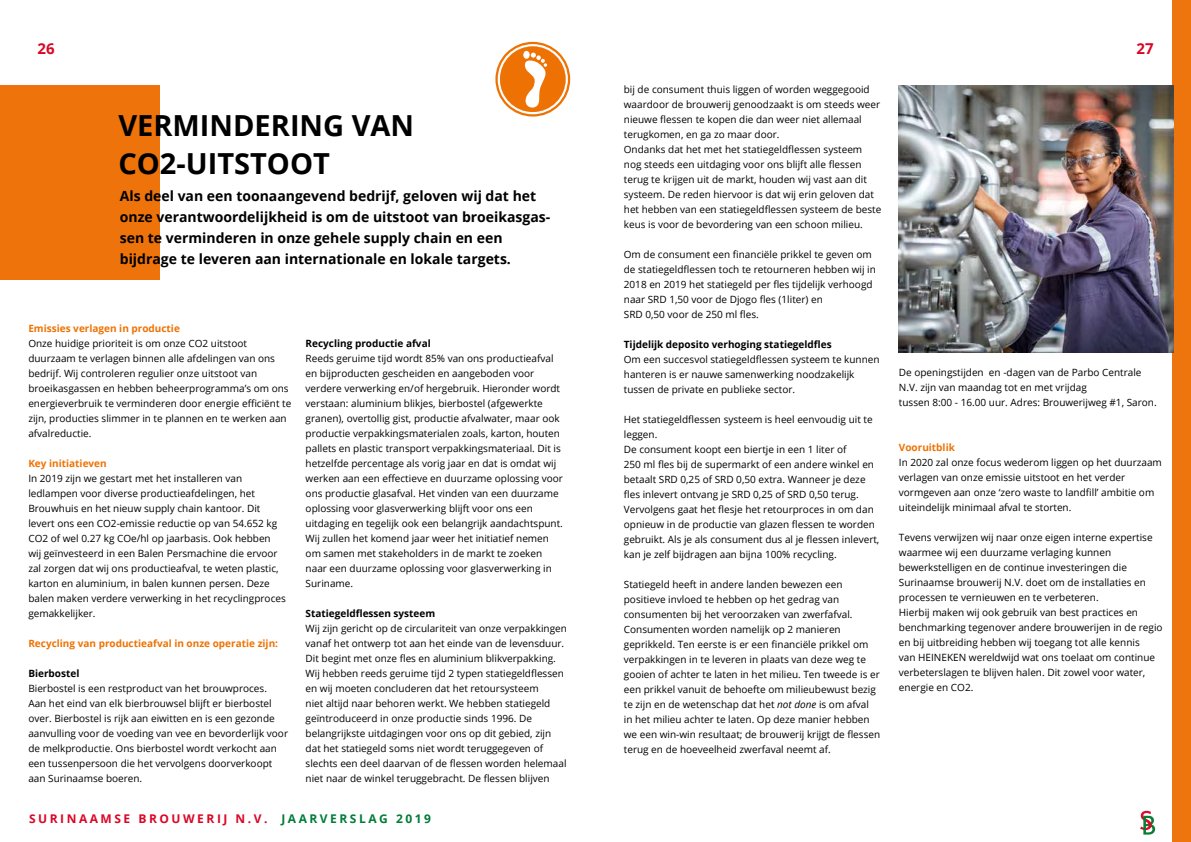
<style>
.page{position:relative;width:1191px;height:842px;background:#fff}
.page>*{position:absolute;margin:0;border:0;box-sizing:border-box;transform-origin:0 0}
.t1{font:700 29px/38px "Open Sans";color:#000}
.t2{font:700 15px "Open Sans";color:#db0626}
.t3{font:700 14px/21px "Open Sans";color:#000}
.t4{font:700 12px "Open Sans";letter-spacing:.21em;color:#db0626}
.t5{font:10px/15px "Open Sans";color:#000}
.t6{font:700 10px "Open Sans";color:#ee7203}
.t7{font:700 10px "Open Sans";color:#000}
.s1{color:#007c37}
.s2{font-style:italic}
</style>
<div class="page">
<svg style="left:1140px;top:811px;width:15px;height:24px"></svg>
<div style="left:0;top:85px;width:159px;height:194px;background:#ee730b"></div>
<svg style="left:495px;top:42px;width:75px;height:75px"></svg>
<div style="left:1172px;top:0;width:19px;height:842px;background:#ee740e"></div>
<img style="left:899px;top:85px;width:275px;height:268px">
<h2 class="t2" style="left:37px;top:38px;width:19px">26</h2>
<h2 class="t2" style="left:1136px;top:38px;width:19px">27</h2>
<h1 class="t1" style="left:118px;top:106px;width:297px">VERMINDERING VAN<br>CO2-UITSTOOT</h1>
<h3 class="t3" style="left:120px;top:185px;width:432px">Als deel van een toonaangevend bedrijf, geloven wij dat het onze verantwoordelijkheid is om de uitstoot van broeikasgas&shy;sen te verminderen in onze gehele supply chain en een bijdrage te leveren aan internationale en lokale targets.</h3>
<p class="t6" style="left:28px;top:322px;width:153px">Emissies verlagen in productie</p>
<p class="t5" style="left:28px;top:336px;width:264px">Onze huidige prioriteit is om onze CO2 uitstoot duurzaam te verlagen binnen alle afdelingen van ons bedrijf. Wij controleren regulier onze uitstoot van broeikasgassen en hebben beheerprogramma’s om ons energieverbruik te verminderen door energie efficiënt te zijn, producties slimmer in te plannen en te werken aan afvalreductie.</p>
<p class="t6" style="left:28px;top:457px;width:80px">Key initiatieven</p>
<p class="t5" style="left:28px;top:471px;width:259px">In 2019 zijn we gestart met het installeren van ledlampen voor diverse productieafdelingen, het Brouwhuis en het nieuw supply chain kantoor. Dit levert ons een CO2-emissie reductie op van 54.652 kg CO2 of wel 0.27 kg COe/hl op jaarbasis. Ook hebben wij geïnvesteerd in een Balen Persmachine die ervoor zal zorgen dat wij ons productieafval, te weten plastic, karton en aluminium, in balen kunnen persen. Deze balen maken verdere verwerking in het recyclingproces gemakkelijker.</p>
<p class="t6" style="left:28px;top:637px;width:251px">Recycling van productieafval in onze operatie zijn:</p>
<p class="t7" style="left:28px;top:667px;width:53px">Bierbostel</p>
<p class="t5" style="left:28px;top:681px;width:261px">Bierbostel is een restproduct van het brouwproces.<br>Aan het eind van elk bierbrouwsel blijft er bierbostel over. Bierbostel is rijk aan eiwitten en is een gezonde aanvulling voor de voeding van vee en bevorderlijk voor de melkproductie. Ons bierbostel wordt verkocht aan een tussenpersoon die het vervolgens doorverkoopt aan Surinaamse boeren.</p>
<p class="t7" style="left:306px;top:337px;width:127px">Recycling productie afval</p>
<p class="t5" style="left:306px;top:351px;width:259px">Reeds geruime tijd wordt 85% van ons productieafval en bijproducten gescheiden en aangeboden voor verdere verwerking en/of hergebruik. Hieronder wordt verstaan: aluminium blikjes, bierbostel (afgewerkte granen), overtollig gist, productie afvalwater, maar ook productie verpakkingsmaterialen zoals, karton, houten pallets en plastic transport verpakkingsmateriaal. Dit is hetzelfde percentage als vorig jaar en dat is omdat wij werken aan een effectieve en duurzame oplossing voor ons productie glasafval. Het vinden van een duurzame oplossing voor glasverwerking blijft voor ons een uitdaging en tegelijk ook een belangrijk aandachtspunt.<br>Wij zullen het komend jaar weer het initiatief nemen om samen met stakeholders in de markt te zoeken naar een duurzame oplossing voor glasverwerking in Suriname.</p>
<p class="t7" style="left:306px;top:607px;width:131px">Statiegeldflessen systeem</p>
<p class="t5" style="left:306px;top:621px;width:263px">Wij zijn gericht op de circulariteit van onze verpakkingen vanaf het ontwerp tot aan het einde van de levensduur.<br>Dit begint met onze fles en aluminium blikverpakking.<br>Wij hebben reeds geruime tijd 2 typen statiegeldflessen en wij moeten concluderen dat het retoursysteem<br>niet altijd naar behoren werkt. We hebben statiegeld geïntroduceerd in onze productie sinds 1996. De belangrijkste uitdagingen voor ons op dit gebied, zijn dat het statiegeld soms niet wordt teruggegeven of slechts een deel daarvan of de flessen worden helemaal niet naar de winkel teruggebracht. De flessen blijven</p>
<p class="t4" style="left:29px;top:810px;width:403px">SURINAAMSE BROUWERIJ N.V. <span class="s1">JAARVERSLAG 2019</span></p>
<p class="t5" style="left:624px;top:81px;width:259px">bij de consument thuis liggen of worden weggegooid waardoor de brouwerij genoodzaakt is om steeds weer nieuwe flessen te kopen die dan weer niet allemaal terugkomen, en ga zo maar door.<br>Ondanks dat het met het statiegeldflessen systeem nog steeds een uitdaging voor ons blijft alle flessen terug te krijgen uit de markt, houden wij vast aan dit systeem. De reden hiervoor is dat wij erin geloven dat het hebben van een statiegeldflessen systeem de beste keus is voor de bevordering van een schoon milieu.</p>
<p class="t5" style="left:624px;top:246px;width:253px">Om de consument een financiële prikkel te geven om de statiegeldflessen toch te retourneren hebben wij in 2018 en 2019 het statiegeld per fles tijdelijk verhoogd naar SRD 1,50 voor de Djogo fles (1liter) en<br>SRD 0,50 voor de 250 ml fles.</p>
<p class="t7" style="left:624px;top:337px;width:209px">Tijdelijk deposito verhoging statiegeldfles</p>
<p class="t5" style="left:624px;top:351px;width:257px">Om een succesvol statiegeldflessen systeem te kunnen hanteren is er nauwe samenwerking noodzakelijk tussen de private en publieke sector.</p>
<p class="t5" style="left:624px;top:411px;width:257px">Het statiegeldflessen systeem is heel eenvoudig uit te leggen.<br>De consument koopt een biertje in een 1 liter of<br>250 ml fles bij de supermarkt of een andere winkel en betaalt SRD 0,25 of SRD 0,50 extra. Wanneer je deze fles inlevert ontvang je SRD 0,25 of SRD 0,50 terug.<br>Vervolgens gaat het flesje het retourproces in om dan opnieuw in de productie van glazen flessen te worden gebruikt. Als je als consument dus al je flessen inlevert, kan je zelf bijdragen aan bijna 100% recycling.</p>
<p class="t5" style="left:624px;top:576px;width:258px">Statiegeld heeft in andere landen bewezen een positieve invloed te hebben op het gedrag van consumenten bij het veroorzaken van zwerfafval.<br>Consumenten worden namelijk op 2 manieren geprikkeld. Ten eerste is er een financiële prikkel om verpakkingen in te leveren in plaats van deze weg te gooien of achter te laten in het milieu. Ten tweede is er een prikkel vanuit de behoefte om milieubewust bezig te zijn en de wetenschap dat het <span class="s2">not done</span> is om afval<br>in het milieu achter te laten. Op deze manier hebben we een win-win resultaat; de brouwerij krijgt de flessen terug en de hoeveelheid zwerfaval neemt af.</p>
<p class="t5" style="left:899px;top:365px;width:259px">De openingstijden en -dagen van de Parbo Centrale<br>N.V. zijn van maandag tot en met vrijdag<br>tussen 8:00 - 16.00 uur. Adres: Brouwerijweg #1, Saron.</p>
<p class="t6" style="left:899px;top:440px;width:58px">Vooruitblik</p>
<p class="t5" style="left:899px;top:455px;width:264px">In 2020 zal onze focus wederom liggen op het duurzaam verlagen van onze emissie uitstoot en het verder vormgeven aan onze ‘zero waste to landfill’ ambitie om uiteindelijk minimaal afval te storten.</p>
<p class="t5" style="left:899px;top:530px;width:265px">Tevens verwijzen wij naar onze eigen interne expertise waarmee wij een duurzame verlaging kunnen bewerkstelligen en de continue investeringen die Surinaamse brouwerij N.V. doet om de installaties en processen te vernieuwen en te verbeteren.<br>Hierbij maken wij ook gebruik van best practices en benchmarking tegenover andere brouwerijen in de regio en bij uitbreiding hebben wij toegang tot alle kennis<br>van HEINEKEN wereldwijd wat ons toelaat om continue verbeterslagen te blijven halen. Dit zowel voor water, energie en CO2.</p>
</div>
